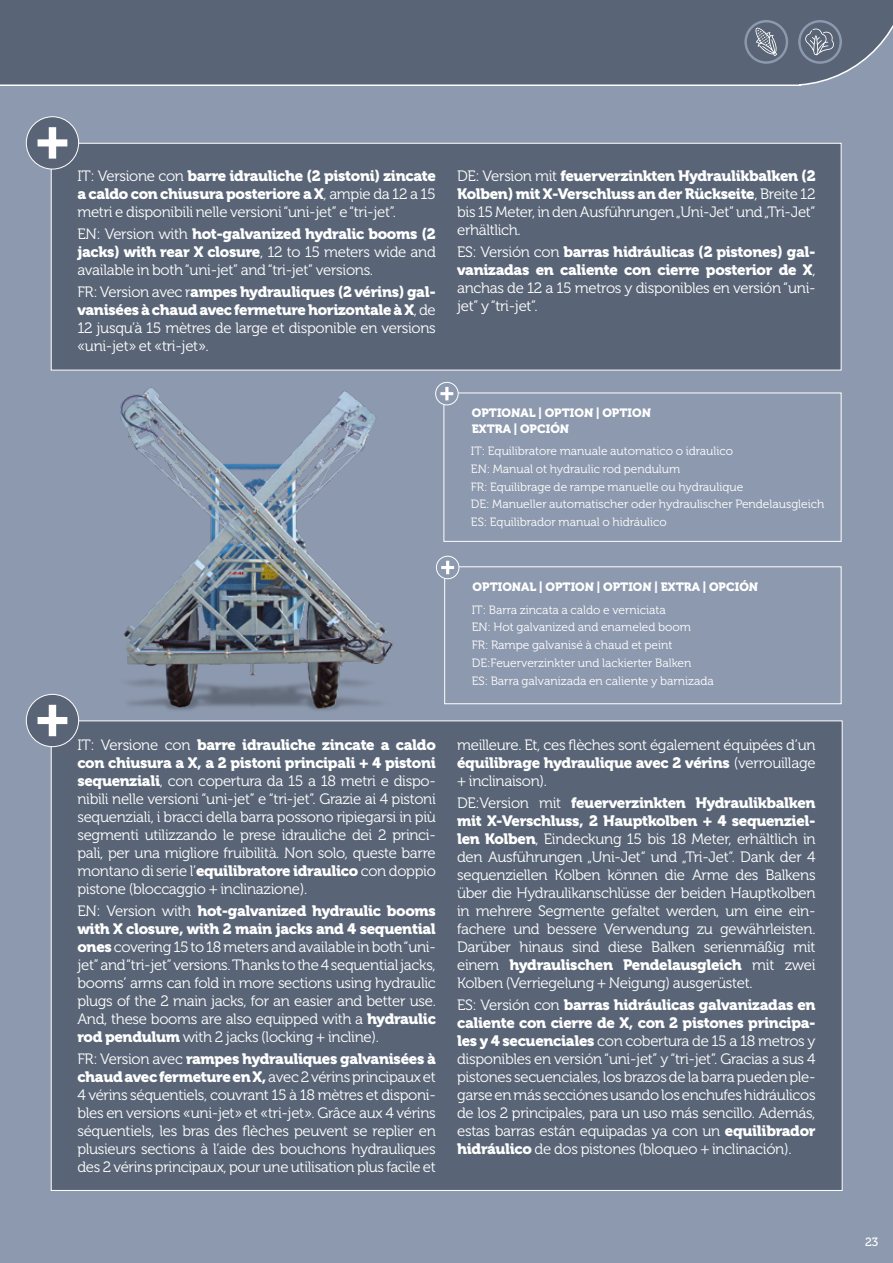
<style>
.page{position:relative;width:893px;height:1263px;background:#8d99ae}
.page>*{position:absolute;margin:0;border:0;box-sizing:border-box;transform-origin:0 0}
.t1{font:15px/18px "Museo 300";letter-spacing:-.02em;color:#fff;text-align:justify}
.t2{font:15px/18px "Museo 900";letter-spacing:-.02em;color:#fff}
.t3{font:12px/17.7px "Museo 300";color:#fff}
.t4{font:12px/16.2px "Museo 900";color:#fff}
.t5{font:12px "Museo 500";color:#fff}
.s1{font-family:"Museo 300"}
.s2{font-family:"Museo 900"}
</style>
<div class="page">
<div style="left:0;top:0;width:893px;height:86px;background:#596576"></div>
<div style="left:443px;top:393px;width:398px;height:149px;border:1px solid #fff"></div>
<svg style="left:436px;top:382px;width:22px;height:23px"></svg>
<div style="left:435px;top:382px;width:24px;height:23px;border:1px solid #fff;border-radius:50%"></div>
<svg style="left:440px;top:387px;width:13px;height:13px"></svg>
<div style="left:51px;top:143px;width:790px;height:227px;background:#596576;border:1px solid #fff"></div>
<div style="left:26px;top:117px;width:53px;height:52px;background:#596576;border-radius:50%"></div>
<div style="left:26px;top:116px;width:53px;height:53px;border:1px solid #fff;border-radius:50%"></div>
<svg style="left:38px;top:127px;width:29px;height:32px"></svg>
<div style="left:51px;top:720px;width:791px;height:471px;background:#596576;border:1px solid #fff"></div>
<div style="left:26px;top:694px;width:53px;height:53px;background:#596576;border-radius:50%"></div>
<div style="left:26px;top:694px;width:53px;height:53px;border:1px solid #fff;border-radius:50%"></div>
<svg style="left:38px;top:705px;width:29px;height:31px"></svg>
<div style="left:444px;top:566px;width:397px;height:138px;border:1px solid #fff"></div>
<svg style="left:436px;top:556px;width:23px;height:23px"></svg>
<div style="left:436px;top:556px;width:23px;height:23px;border:1px solid #fff;border-radius:50%"></div>
<svg style="left:441px;top:561px;width:13px;height:13px"></svg>
<div style="left:798px;top:20px;width:44px;height:44px;border:2px solid #8d99ae;border-radius:50%"></div>
<svg style="left:805px;top:29px;width:29px;height:26px"></svg>
<div style="left:744px;top:20px;width:44px;height:44px;border:2px solid #8d99ae;border-radius:50%"></div>
<svg style="left:754px;top:27px;width:24px;height:29px"></svg>
<img style="left:60px;top:386px;width:378px;height:335px">
<p class="t2" style="left:77px;top:167px;width:360px"><span class="s1">IT: Versione con</span> barre idrauliche (2 pistoni) zincate a caldo con chiusura posteriore a X<span class="s1">, ampie da 12 a 15</span></p>
<p class="t1" style="left:77px;top:203px;width:320px">metri e disponibili nelle versioni “uni-jet” e “tri-jet”.</p>
<p class="t2" style="left:77px;top:225px;width:360px"><span class="s1">EN: Version with</span> hot-galvanized hydralic booms (2 jacks) with rear X closure<span class="s1">, 12 to 15 meters wide and</span></p>
<p class="t1" style="left:77px;top:261px;width:297px">available in both “uni-jet” and “tri-jet” versions.</p>
<p class="t2" style="left:77px;top:283px;width:360px"><span class="s1">FR: Version avec r</span>ampes hydrauliques (2 vérins) gal&shy;vanisées à chaud avec fermeture horizontale à X<span class="s1">, de</span></p>
<p class="t1" style="left:77px;top:319px;width:360px">12 jusqu’à 15 mètres de large et disponible en versions «uni-jet» et «tri-jet».</p>
<p class="t2" style="left:457px;top:167px;width:360px"><span class="s1">DE: Version mit</span> feuerverzinkten Hydraulikbalken (2<br>Kolben) mit X-Verschluss an der Rückseite<span class="s1">, Breite 12</span></p>
<p class="t1" style="left:457px;top:203px;width:360px">bis 15 Meter, in den Ausführungen „Uni-Jet” und „Tri-Jet” erhältlich.</p>
<p class="t2" style="left:457px;top:243px;width:360px"><span class="s1">ES: Versión con</span> barras hidráulicas (2 pistones) gal&shy;vanizadas en caliente con cierre posterior de X<span class="s1">,</span></p>
<p class="t1" style="left:457px;top:279px;width:360px">anchas de 12 a 15 metros y disponibles en versión “uni&shy;jet” y “tri-jet”.</p>
<p class="t2" style="left:77px;top:736px;width:360px"><span class="s1">IT: Versione con</span> barre idrauliche zincate a caldo con chiusura a X, a 2 pistoni principali + 4 pistoni</p>
<p class="t1" style="left:77px;top:772px;width:360px"><span class="s2">sequenziali</span>, con copertura da 15 a 18 metri e dispo&shy;nibili nelle versioni “uni-jet” e “tri-jet”. Grazie ai 4 pistoni sequenziali, i bracci della barra possono ripiegarsi in più segmenti utilizzando le prese idrauliche dei 2 princi&shy;pali, per una migliore fruibilità. Non solo, queste barre montano di serie l’<span class="s2">equilibratore idraulico</span> con doppio pistone (bloccaggio + inclinazione).</p>
<p class="t2" style="left:77px;top:902px;width:360px"><span class="s1">EN: Version with</span> hot-galvanized hydraulic booms with X closure, with 2 main jacks and 4 sequential</p>
<p class="t1" style="left:77px;top:938px;width:360px"><span class="s2">ones</span> covering 15 to 18 meters and available in both “uni&shy;jet” and “tri-jet” versions. Thanks to the 4 sequential jacks, booms’ arms can fold in more sections using hydraulic plugs of the 2 main jacks, for an easier and better use.<br>And, these booms are also equipped with a <span class="s2">hydraulic rod pendulum</span> with 2 jacks (locking + incline).</p>
<p class="t2" style="left:77px;top:1050px;width:360px"><span class="s1">FR: Version avec</span> rampes hydrauliques galvanisées à</p>
<p class="t1" style="left:77px;top:1068px;width:360px"><span class="s2">chaud avec fermeture en X,</span> avec 2 vérins principaux et 4 vérins séquentiels, couvrant 15 à 18 mètres et disponi&shy;bles en versions «uni-jet» et «tri-jet». Grâce aux 4 vérins séquentiels, les bras des flèches peuvent se replier en plusieurs sections à l’aide des bouchons hydrauliques des 2 vérins principaux, pour une utilisation plus facile et</p>
<p class="t4" style="left:472px;top:405px;width:181px">OPTIONAL | OPTION | OPTION<br>EXTRA | OPCIÓN</p>
<p class="t3" style="left:471px;top:442px;width:355px">IT: Equilibratore manuale automatico o idraulico<br>EN: Manual ot hydraulic rod pendulum<br>FR: Equilibrage de rampe manuelle ou hydraulique<br>DE: Manueller automatischer oder hydraulischer Pendelausgleich ES: Equilibrador manual o hidráulico</p>
<p class="t4" style="left:473px;top:578px;width:287px">OPTIONAL | OPTION | OPTION | EXTRA | OPCIÓN</p>
<p class="t3" style="left:472px;top:601px;width:244px">IT: Barra zincata a caldo e verniciata<br>EN: Hot galvanized and enameled boom<br>FR: Rampe galvanisé à chaud et peint DE:Feuerverzinkter und lackierter Balken<br>ES: Barra galvanizada en caliente y barnizada</p>
<p class="t1" style="left:457px;top:736px;width:360px">meilleure. Et, ces flèches sont également équipées d’un</p>
<p class="t2" style="left:457px;top:754px;width:360px">équilibrage hydraulique avec 2 vérins <span class="s1">(verrouillage</span></p>
<p class="t1" style="left:457px;top:772px;width:91px">+ inclinaison).</p>
<p class="t2" style="left:457px;top:794px;width:360px"><span class="s1">DE:Version mit</span> feuerverzinkten Hydraulikbalken mit X-Verschluss, 2 Hauptkolben + 4 sequenziel-</p>
<p class="t1" style="left:457px;top:830px;width:360px"><span class="s2">len Kolben</span>, Eindeckung 15 bis 18 Meter, erhältlich in den Ausführungen „Uni-Jet“ und „Tri-Jet“. Dank der 4 sequenziellen Kolben können die Arme des Balkens über die Hydraulikanschlüsse der beiden Hauptkolben in mehrere Segmente gefaltet werden, um eine ein&shy;fachere und bessere Verwendung zu gewährleisten.<br>Darüber hinaus sind diese Balken serienmäßig mit</p>
<p class="t2" style="left:457px;top:956px;width:360px"><span class="s1">einem</span> hydraulischen Pendelausgleich <span class="s1">mit zwei</span></p>
<p class="t1" style="left:457px;top:974px;width:297px">Kolben (Verriegelung + Neigung) ausgerüstet.</p>
<p class="t2" style="left:457px;top:996px;width:360px"><span class="s1">ES: Versión con</span> barras hidráulicas galvanizadas en caliente con cierre de X, con 2 pistones principa-</p>
<p class="t1" style="left:457px;top:1032px;width:360px"><span class="s2">les y 4 secuenciales</span> con cobertura de 15 a 18 metros y disponibles en versión “uni-jet” y “tri-jet”. Gracias a sus 4 pistones secuenciales, los brazos de la barra pueden ple&shy;garse en más secciónes usando los enchufes hidráulicos de los 2 principales, para un uso más sencillo. Además, estas barras están equipadas ya con un <span class="s2">equilibrador hidráulico</span> de dos pistones (bloqueo + inclinación).</p>
<p class="t5" style="left:865px;top:1235px;width:15px">23</p>
</div>
